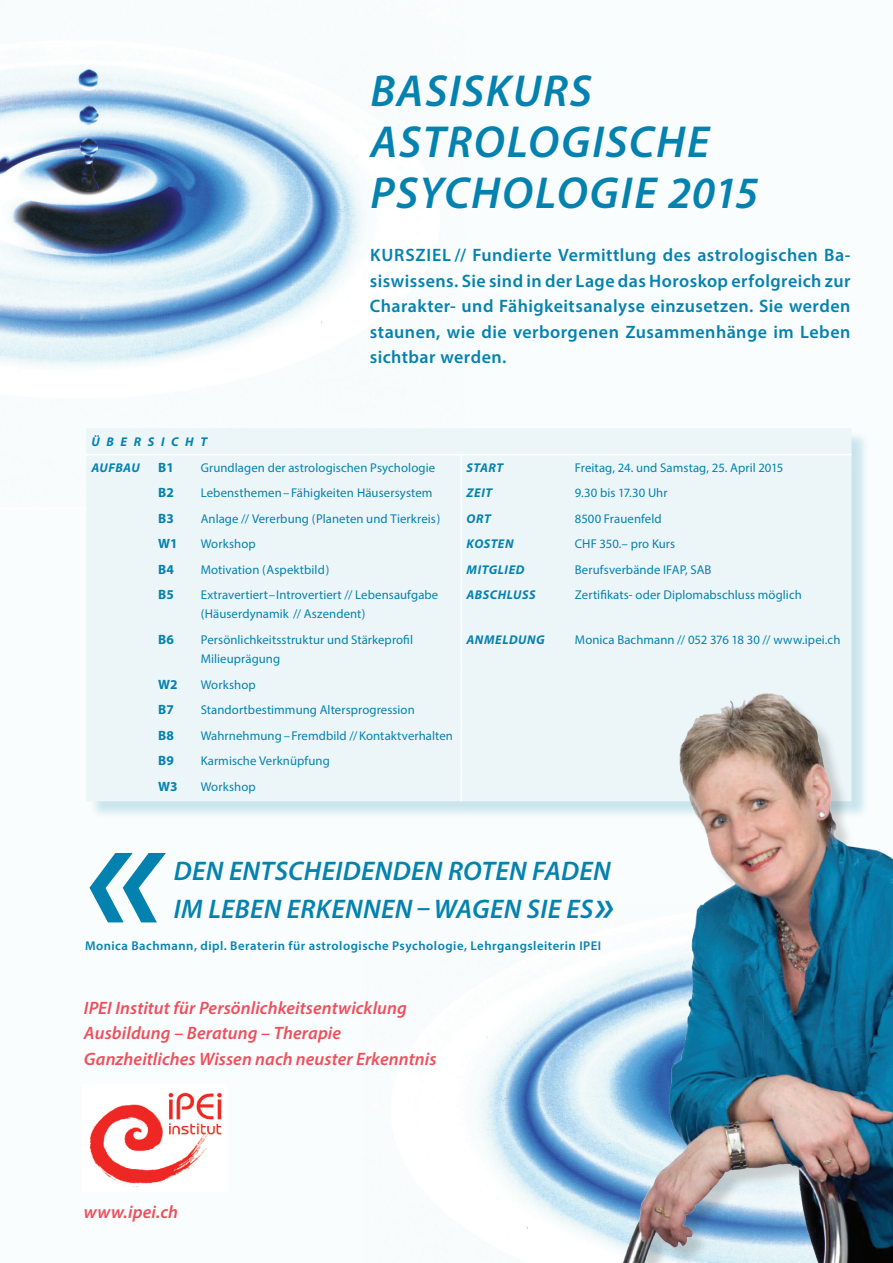
<style>
.page{position:relative;width:893px;height:1263px;background:#fafdfd}
.page>*{position:absolute;margin:0;border:0;box-sizing:border-box;transform-origin:0 0}
.t1{font:italic 600 184.8px "Myriad Pro";color:#0482af}
.t2{font:italic 600 45px/51px "Myriad Pro";letter-spacing:.035em;color:#0482af}
.t3{font:italic 600 27px/38.2px "Myriad Pro";letter-spacing:.01em;color:#0482af}
.t4{font:600 18px/25.5px "Myriad Pro";letter-spacing:.025em;color:#0482af;text-align:justify}
.t5{font:italic 600 18px/25.5px "Myriad Pro";letter-spacing:.005em;color:#ef4e5b}
.t6{font:700 13.5px "Myriad Pro";color:#0482af}
.t7{font:12.75px/19.2px "Myriad Pro";letter-spacing:.005em;color:#0482af}
.t8{font:600 12.75px "Myriad Pro";letter-spacing:.035em;color:#0482af}
.t9{font:italic 700 12.75px "Myriad Pro";letter-spacing:.04em;color:#0482af}
.t10{font:italic 700 12.75px/25.5px "Myriad Pro";letter-spacing:.52em;color:#0482af}
.s1{font-size:45px}
</style>
<div class="page">
<img style="left:0;top:68px;width:361px;height:297px">
<img style="left:481px;top:996px;width:91px;height:233px">
<img style="left:90px;top:1092px;width:132px;height:95px">
<div style="left:88px;top:430px;width:782px;height:390px;background:#0482af;opacity:.2"></div>
<div style="left:86px;top:428px;width:765px;height:373px;background:#ecf6f9"></div>
<svg style="left:461px;top:455px;width:1px;height:125px"></svg>
<hr style="left:461px;top:580px;width:1px;height:45px;background:#fff">
<hr style="left:461px;top:625px;width:1px;height:44px;background:#fff">
<svg style="left:461px;top:669px;width:1px;height:102px"></svg>
<hr style="left:461px;top:771px;width:1px;height:30px;background:#fff">
<hr style="left:86px;top:454px;width:67px;height:1px;background:#fff">
<hr style="left:153px;top:454px;width:43px;height:1px;background:#fff">
<hr style="left:196px;top:454px;width:265px;height:1px;background:#fff">
<hr style="left:461px;top:454px;width:109px;height:1px;background:#fff">
<hr style="left:570px;top:454px;width:281px;height:1px;background:#fff">
<img style="left:572px;top:684px;width:321px;height:579px">
<h2 class="t2" style="left:370px;top:64px;width:390px">basiskurs astrologische<br>Psychologie 2015</h2>
<p class="t4" style="left:370px;top:242px;width:482px">Kursziel // Fundierte Vermittlung des astrologischen Ba&shy;siswissens. Sie sind in der Lage das Horoskop erfolgreich zur Charakter- und Fähigkeitsanalyse einzusetzen. Sie werden staunen, wie die verborgenen Zusammenhänge im Leben sichtbar werden.</p>
<p class="t10" style="left:91px;top:429px;width:117px">ÜBERSICHT<br>AUFBAU</p>
<p class="t6" style="left:158px;top:458px;width:17px">B1</p>
<p class="t7" style="left:201px;top:458px;width:236px">Grundlagen der astrologischen Psychologie</p>
<p class="t9" style="left:467px;top:459px;width:38px">START</p>
<p class="t7" style="left:575px;top:458px;width:210px">Freitag, 24. und Samstag, 25. April 2015</p>
<p class="t6" style="left:158px;top:484px;width:17px">B2</p>
<p class="t7" style="left:201px;top:483px;width:233px">Lebensthemen –Fähigkeiten Häusersystem</p>
<p class="t9" style="left:467px;top:485px;width:27px">ZEIT</p>
<p class="t7" style="left:575px;top:483px;width:94px">9.30 bis 17.30 Uhr</p>
<p class="t6" style="left:158px;top:509px;width:17px">B3</p>
<p class="t7" style="left:201px;top:509px;width:241px">Anlage // Vererbung (Planeten und Tierkreis)</p>
<p class="t9" style="left:467px;top:510px;width:26px">ORT</p>
<p class="t7" style="left:575px;top:509px;width:88px">8500 Frauenfeld</p>
<p class="t6" style="left:158px;top:535px;width:21px">W1</p>
<p class="t7" style="left:201px;top:534px;width:57px">Workshop</p>
<p class="t9" style="left:467px;top:536px;width:49px">KOSTEN</p>
<p class="t7" style="left:575px;top:534px;width:102px">CHF 350.– pro Kurs</p>
<p class="t6" style="left:158px;top:560px;width:17px">B4</p>
<p class="t7" style="left:201px;top:560px;width:130px">Motivation (Aspektbild)</p>
<p class="t9" style="left:467px;top:561px;width:59px">MITGLIED</p>
<p class="t7" style="left:575px;top:560px;width:138px">Berufsverbände IFAP, SAB</p>
<p class="t6" style="left:158px;top:586px;width:17px">B5</p>
<p class="t7" style="left:201px;top:585px;width:239px">Extravertiert–Introvertiert // Lebensaufgabe (Häuserdynamik // Aszendent)</p>
<p class="t9" style="left:467px;top:587px;width:71px">ABSCHLUSS</p>
<p class="t7" style="left:575px;top:585px;width:228px">Zertifikats- oder Diplomabschluss möglich</p>
<p class="t6" style="left:158px;top:631px;width:17px">B6</p>
<p class="t7" style="left:201px;top:630px;width:214px">Persönlichkeitsstruktur und Stärkeprofil<br>Milieuprägung</p>
<p class="t9" style="left:467px;top:631px;width:80px">ANMELDUNG</p>
<p class="t7" style="left:575px;top:630px;width:267px">Monica Bachmann // 052 376 18 30 // www.ipei.ch</p>
<p class="t6" style="left:158px;top:675px;width:21px">W2</p>
<p class="t7" style="left:201px;top:674px;width:57px">Workshop</p>
<p class="t6" style="left:158px;top:701px;width:17px">B7</p>
<p class="t7" style="left:201px;top:700px;width:216px">Standortbestimmung Altersprogression</p>
<p class="t6" style="left:158px;top:726px;width:17px">B8</p>
<p class="t7" style="left:201px;top:725px;width:254px">Wahrnehmung –Fremdbild // Kontaktverhalten</p>
<p class="t6" style="left:158px;top:752px;width:17px">B9</p>
<p class="t7" style="left:201px;top:751px;width:131px">Karmische Verknüpfung</p>
<p class="t6" style="left:158px;top:777px;width:21px">W3</p>
<p class="t7" style="left:201px;top:776px;width:57px">Workshop</p>
<h1 class="t1" style="left:82px;top:768px;width:82px">«</h1>
<h3 class="t3" style="left:174px;top:851px;width:441px">den entscheidenden roten faden im leben erkennen– Wagen Sie es<span class="s1">»</span></h3>
<p class="t8" style="left:85px;top:937px;width:511px">Monica Bachmann, dipl. Beraterin für astrologische Psychologie, Lehrgangsleiterin IPEI</p>
<h3 class="t5" style="left:84px;top:994px;width:354px">IPEI Institut für Persönlichkeitsentwicklung<br>Ausbildung – Beratung – Therapie<br>Ganzheitliches Wissen nach neuster Erkenntnis</h3>
<h3 class="t5" style="left:84px;top:1198px;width:96px">www.ipei.ch</h3>
</div>
